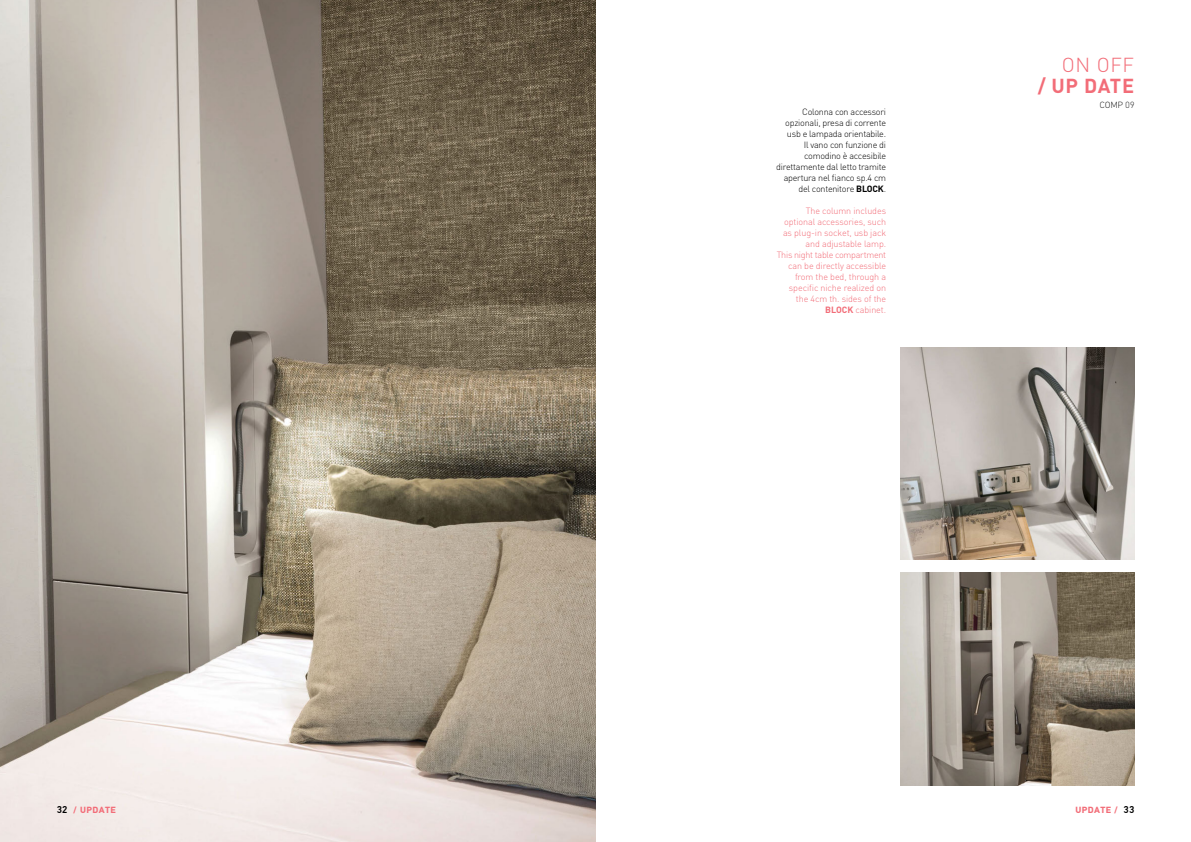
<style>
.page{position:relative;width:1191px;height:842px;background:#fff}
.page>*{position:absolute;margin:0;border:0;box-sizing:border-box;transform-origin:0 0}
.t1{font:700 20px "DIN Pro";letter-spacing:.03em;color:#f26d78}
.t2{font:300 20px "DIN Pro";color:#f26d78}
.t3{font:300 9px/11px "DIN Pro";letter-spacing:-.01em;color:#f26d78;text-align:right}
.t4{font:300 9px/11px "DIN Pro";letter-spacing:-.025em;color:#000;text-align:right}
.t5{font:700 9px "PF Din Text Pro";letter-spacing:.055em;color:#f26d78}
.t6{font:100 9px "PF Din Text Pro";letter-spacing:.055em;color:#000}
.s1{font-weight:700}
.s2{font-weight:500;font-size:10px;color:#000}
</style>
<div class="page">
<img style="left:0;top:0;width:595px;height:842px">
<img style="left:900px;top:347px;width:234px;height:213px">
<img style="left:900px;top:573px;width:234px;height:212px">
<p class="t4" style="left:776px;top:106px;width:111px">Colonna con accessori opzionali, presa di corrente usb e lampada orientabile.<br>Il vano con funzione di comodino è accesibile direttamente dal letto tramite apertura nel fianco sp.4 cm del contenitore <span class="s1">BLOCK</span>.</p>
<p class="t3" style="left:776px;top:205px;width:111px">The column includes optional accessories, such as plug-in socket, usb jack and adjustable lamp.<br>This night table compartment can be directly accessible from the bed, through a specific niche realized on the 4cm th. sides of the<br><span class="s1">BLOCK</span> cabinet.</p>
<h1 class="t2" style="left:1061px;top:51px;width:74px">ON OFF</h1>
<h1 class="t1" style="left:1037px;top:72px;width:98px">/ UP DATE</h1>
<p class="t6" style="left:1099px;top:100px;width:36px">COMP 09</p>
<p class="t5" style="left:57px;top:804px;width:61px"><span class="s2">32</span> / UPDATE</p>
<p class="t5" style="left:1075px;top:804px;width:60px">UPDATE / <span class="s2">33</span></p>
</div>
